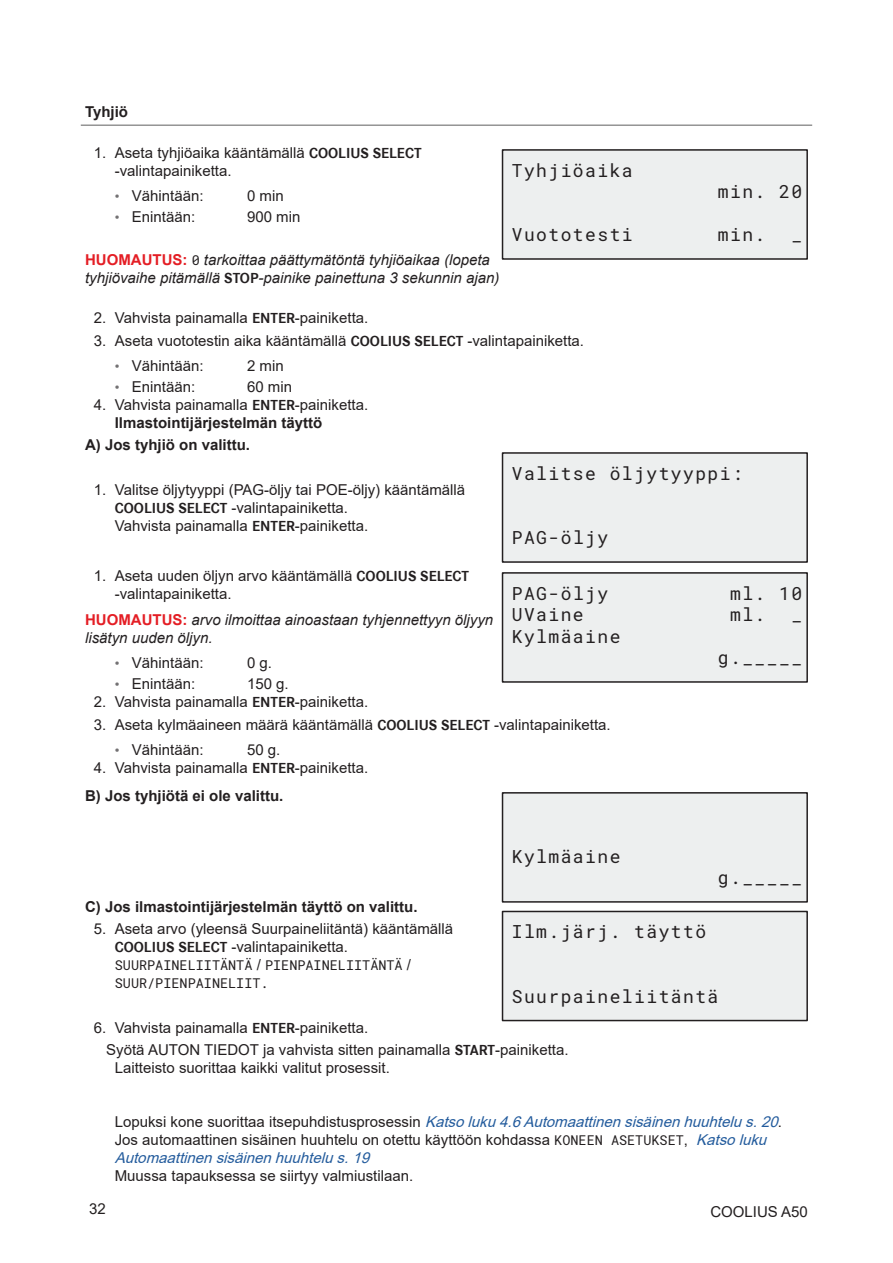
<style>
.page{position:relative;width:893px;height:1263px;background:#fff}
.page>*{position:absolute;margin:0;border:0;box-sizing:border-box;transform-origin:0 0}
.t1{font:18px "Roboto Mono";letter-spacing:.08em;color:#231f20}
.t2{font:15px/18px "Arial";color:#231f20}
.t3{font:italic 15px/18px "Arial";color:#231f20}
.t4{font:700 15px "Arial";color:#231f20}
.t5{font:13.5px/18px "Roboto Mono";color:#231f20}
.s1{font-family:"Corporate S";font-weight:700}
.s2{font-size:13.5px;color:#737173}
.s3{font-weight:700;font-style:normal;color:#e41e25}
.s4{font-family:"Roboto Mono";font-style:normal;font-size:13.5px}
.s5{font-family:"Corporate S";font-weight:700;font-style:normal}
.s6{font-weight:700}
.s7{font-family:"Arial";font-size:15px}
.s8{font-style:italic;color:#245c9d}
.s9{font-family:"Roboto Mono";font-size:13.5px}
</style>
<div class="page">
<hr style="left:81px;top:125px;width:731px;height:1px;background:#707070">
<div style="left:502px;top:150px;width:305px;height:109px;background:#edefef"></div>
<div style="left:502px;top:149px;width:306px;height:111px;border:2px solid #231f20"></div>
<div style="left:502px;top:453px;width:305px;height:109px;background:#edefef"></div>
<div style="left:502px;top:452px;width:306px;height:111px;border:2px solid #231f20"></div>
<div style="left:502px;top:573px;width:305px;height:109px;background:#edefef"></div>
<div style="left:502px;top:572px;width:306px;height:111px;border:2px solid #231f20"></div>
<div style="left:502px;top:793px;width:305px;height:109px;background:#edefef"></div>
<div style="left:502px;top:792px;width:306px;height:111px;border:2px solid #231f20"></div>
<div style="left:502px;top:911px;width:305px;height:109px;background:#edefef"></div>
<div style="left:502px;top:911px;width:306px;height:110px;border:2px solid #231f20"></div>
<p class="t4" style="left:85px;top:101px;width:45px">Tyhjiö</p>
<p class="t2" style="left:115px;top:143px;width:308px;text-indent:-21px">1. Aseta tyhjiöaika kääntämällä <span class="s1">COOLIUS SELECT </span>-valintapainiketta.</p>
<p class="t2" style="left:115px;top:187px;width:90px"><span class="s2">•</span> Vähintään:</p>
<p class="t2" style="left:247px;top:187px;width:38px">0 min</p>
<p class="t2" style="left:115px;top:208px;width:82px"><span class="s2">•</span> Enintään:</p>
<p class="t2" style="left:247px;top:208px;width:55px">900 min</p>
<p class="t3" style="left:85px;top:251px;width:416px"><span class="s3">HUOMAUTUS:</span> <span class="s4">0</span> tarkoittaa päättymätöntä tyhjiöaikaa (lopeta tyhjiövaihe pitämällä <span class="s5">STOP</span>-painike painettuna 3 sekunnin ajan)</p>
<p class="t2" style="left:94px;top:309px;width:276px">2. Vahvista painamalla <span class="s1">ENTER</span>-painiketta.</p>
<p class="t2" style="left:94px;top:331px;width:492px">3. Aseta vuototestin aika kääntämällä <span class="s1">COOLIUS SELECT</span> -valintapainiketta.</p>
<p class="t2" style="left:115px;top:357px;width:90px"><span class="s2">•</span> Vähintään:</p>
<p class="t2" style="left:247px;top:357px;width:38px">2 min</p>
<p class="t2" style="left:115px;top:378px;width:82px"><span class="s2">•</span> Enintään:</p>
<p class="t2" style="left:247px;top:378px;width:47px">60 min</p>
<p class="t2" style="left:115px;top:396px;width:255px;text-indent:-21px">4. Vahvista painamalla <span class="s1">ENTER</span>-painiketta.<br><span class="s6">Ilmastointijärjestelmän täyttö</span></p>
<p class="t4" style="left:85px;top:434px;width:167px">A) Jos tyhjiö on valittu.</p>
<p class="t2" style="left:115px;top:480px;width:352px;text-indent:-21px">1. Valitse öljytyyppi (PAG-öljy tai POE-öljy) kääntämällä<br><span class="s1">COOLIUS SELECT</span> -valintapainiketta.<br>Vahvista painamalla <span class="s1">ENTER</span>-painiketta.</p>
<p class="t2" style="left:115px;top:566px;width:356px;text-indent:-21px">1. Aseta uuden öljyn arvo kääntämällä <span class="s1">COOLIUS SELECT </span>-valintapainiketta.</p>
<p class="t3" style="left:85px;top:611px;width:410px"><span class="s3">HUOMAUTUS:</span> arvo ilmoittaa ainoastaan tyhjennettyyn öljyyn lisätyn uuden öljyn.</p>
<p class="t2" style="left:115px;top:654px;width:90px"><span class="s2">•</span> Vähintään:</p>
<p class="t2" style="left:247px;top:654px;width:27px">0 g.</p>
<p class="t2" style="left:115px;top:675px;width:82px"><span class="s2">•</span> Enintään:</p>
<p class="t2" style="left:247px;top:675px;width:43px">150 g.</p>
<p class="t2" style="left:94px;top:693px;width:276px">2. Vahvista painamalla <span class="s1">ENTER</span>-painiketta.</p>
<p class="t2" style="left:94px;top:715px;width:518px">3. Aseta kylmäaineen määrä kääntämällä <span class="s1">COOLIUS SELECT</span> -valintapainiketta.</p>
<p class="t2" style="left:115px;top:740px;width:90px"><span class="s2">•</span> Vähintään:</p>
<p class="t2" style="left:247px;top:740px;width:35px">50 g.</p>
<p class="t2" style="left:85px;top:754px;width:285px;line-height:27.6px;text-indent:9px">4. Vahvista painamalla <span class="s1">ENTER</span>-painiketta.<br><span class="s6">B) Jos tyhjiötä ei ole valittu.</span></p>
<p class="t1" style="left:512px;top:158px;width:122px">Tyhjiöaika</p>
<p class="t1" style="left:718px;top:179px;width:86px">min. 20</p>
<p class="t1" style="left:512px;top:222px;width:122px">Vuototesti</p>
<p class="t1" style="left:718px;top:222px;width:49px">min.</p>
<p class="t1" style="left:791px;top:222px;width:12px">_</p>
<p class="t1" style="left:512px;top:461px;width:233px">Valitse öljytyyppi:</p>
<p class="t1" style="left:512px;top:525px;width:98px">PAG-öljy</p>
<p class="t1" style="left:512px;top:580px;width:98px">PAG-öljy</p>
<p class="t1" style="left:730px;top:580px;width:73px">ml. 10</p>
<p class="t1" style="left:512px;top:602px;width:73px">UVaine</p>
<p class="t1" style="left:730px;top:602px;width:73px">ml. _</p>
<p class="t1" style="left:512px;top:624px;width:110px">Kylmäaine</p>
<p class="t1" style="left:718px;top:645px;width:86px">g._____</p>
<p class="t1" style="left:512px;top:844px;width:110px">Kylmäaine</p>
<p class="t1" style="left:718px;top:865px;width:86px">g._____</p>
<p class="t4" style="left:85px;top:896px;width:334px">C) Jos ilmastointijärjestelmän täyttö on valittu.</p>
<p class="t2" style="left:115px;top:920px;width:340px;text-indent:-21px">5. Aseta arvo (yleensä Suurpaineliitäntä) kääntämällä<br><span class="s1">COOLIUS SELECT</span> -valintapainiketta.</p>
<p class="t5" style="left:115px;top:956px;width:298px">SUURPAINELIITÄNTÄ <span class="s7">/</span> PIENPAINELIITÄNTÄ <span class="s7">/<br></span>SUUR/PIENPAINELIIT.</p>
<p class="t2" style="left:106px;top:1016px;width:464px;line-height:22.2px;text-indent:-13px">6. Vahvista painamalla <span class="s1">ENTER</span>-painiketta.<br>Syötä AUTON TIEDOT ja vahvista sitten painamalla <span class="s1">START</span>-painiketta.</p>
<p class="t2" style="left:115px;top:1058px;width:277px">Laitteisto suorittaa kaikki valitut prosessit.</p>
<p class="t1" style="left:512px;top:919px;width:196px">Ilm.järj. täyttö</p>
<p class="t1" style="left:512px;top:984px;width:208px">Suurpaineliitäntä</p>
<p class="t2" style="left:115px;top:1112px;width:670px">L o p u ks i ko n e s u o ri tta a i ts e p u h d i s t u s p ro s e s s i n <span class="s8">Katsoluku4.6Automaattinensisäinenhuuhtelus.20</span>.<br>Jos automaattinen sisäinen huuhtelu on otettu käyttöön kohdassa <span class="s9">KONEEN ASETUKSET</span>, <span class="s8">Katsoluku<br>Automaattinensisäinenhuuhtelus.19</span></p>
<p class="t2" style="left:115px;top:1166px;width:300px">Muussa tapauksessa se siirtyy valmiustilaan.</p>
<p class="t2" style="left:89px;top:1200px;width:18px">32</p>
<p class="t2" style="left:710px;top:1202px;width:99px">COOLIUS A50</p>
</div>
